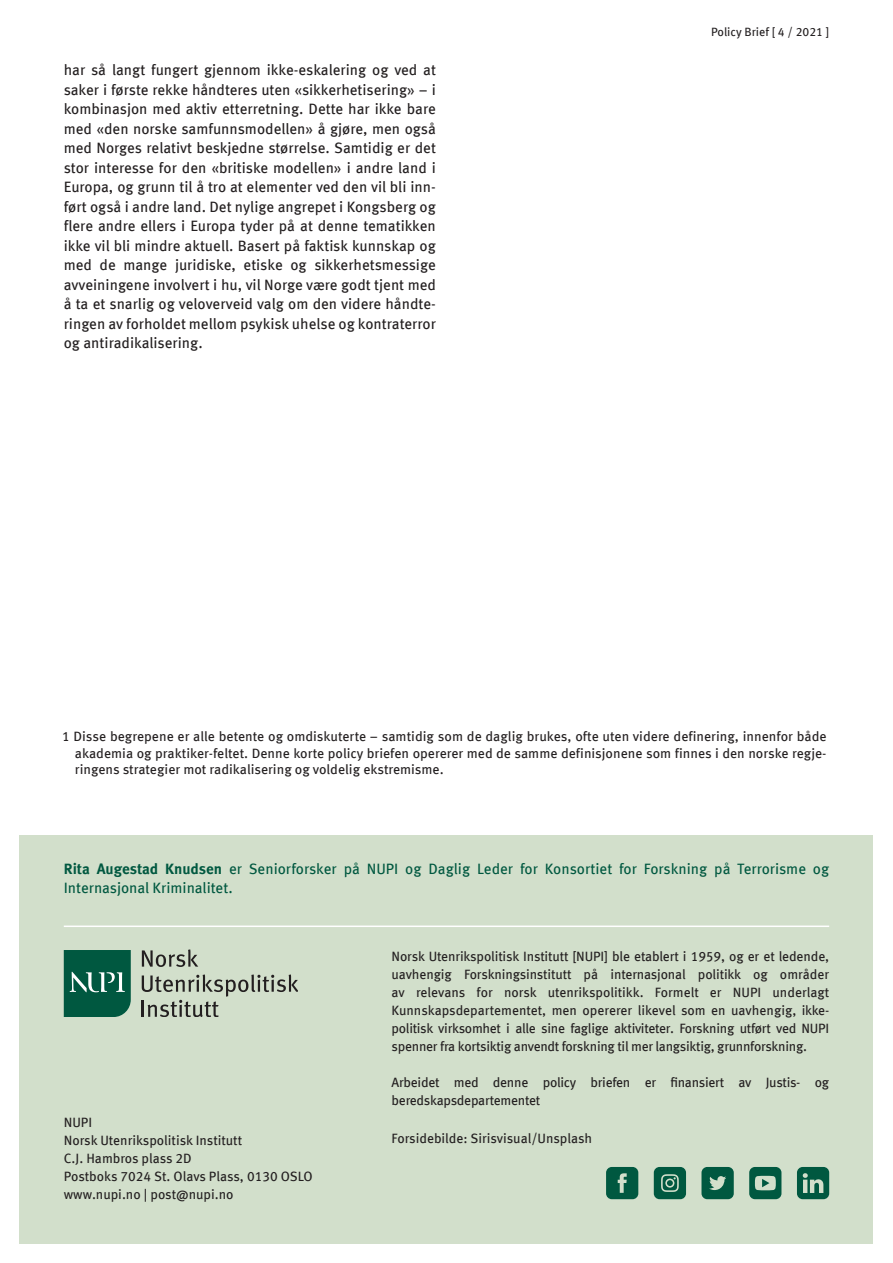
<style>
.page{position:relative;width:893px;height:1263px;background:#fff}
.page>*{position:absolute;margin:0;border:0;box-sizing:border-box;transform-origin:0 0}
.Mengdetekst{font:15px/19.5px "Meta Offc Pro";color:#231f20;text-align:justify}
.t1{font:15px/19.5px "Meta Offc Pro";color:#005840}
.Mengdetekst-2{font:13.5px/18px "Meta Offc Pro";letter-spacing:-.01em;color:#231f20;text-align:justify}
.t2{font:12px "Meta Offc Pro";color:#231f20}
.s1{font-weight:700}
</style>
<div class="page">
<div style="left:20px;top:835px;width:853px;height:408px;background:#d2dfcb"></div>
<hr style="left:64px;top:925px;width:765px;height:2px;background:#fff">
<div style="left:701px;top:1167px;width:33px;height:32px;background:#005840;border-radius:6px"></div>
<svg style="left:709px;top:1176px;width:17px;height:14px"></svg>
<div style="left:606px;top:1167px;width:32px;height:32px;background:#005840;border-radius:6px"></div>
<svg style="left:618px;top:1173px;width:9px;height:20px"></svg>
<div style="left:654px;top:1167px;width:32px;height:32px;background:#005840;border-radius:6px"></div>
<svg style="left:661px;top:1174px;width:18px;height:18px"></svg>
<div style="left:797px;top:1167px;width:32px;height:32px;background:#005840;border-radius:6px"></div>
<svg style="left:803px;top:1173px;width:20px;height:20px"></svg>
<div style="left:749px;top:1167px;width:32px;height:32px;background:#005840;border-radius:6px"></div>
<svg style="left:755px;top:1176px;width:21px;height:14px"></svg>
<svg style="left:64px;top:950px;width:67px;height:67px;background:#166650"></svg>
<svg style="left:142px;top:949px;width:56px;height:18px"></svg>
<svg style="left:142px;top:974px;width:156px;height:43px"></svg>
<p class="Mengdetekst" style="left:64px;top:59px;width:374px">har så langt fungert gjennom ikke-eskalering og ved at saker i første rekke håndteres uten «sikkerhetisering» – i kombinasjon med aktiv etterretning. Dette har ikke bare med «den norske samfunnsmodellen» å gjøre, men også med Norges relativt beskjedne størrelse. Samtidig er det stor interesse for den «britiske modellen» i andre land i Europa, og grunn til å tro at elementer ved den vil bli inn&shy;ført også i andre land. Det nylige angrepet i Kongsberg og flere andre ellers i Europa tyder på at denne tematikken ikke vil bli mindre aktuell. Basert på faktisk kunnskap og med de mange juridiske, etiske og sikkerhetsmessige avveiningene involvert i hu, vil Norge være godt tjent med å ta et snarlig og veloverveid valg om den videre håndte&shy;ringen av forholdet mellom psykisk uhelse og kontraterror og antiradikalisering.</p>
<p class="t2" style="left:711px;top:23px;width:120px">Policy Brief [ 4 / 2021 ]</p>
<p class="Mengdetekst-2" style="left:75px;top:728px;width:753px;line-height:16.2px;text-indent:-13px">1 Disse begrepene er alle betente og omdiskuterte – samtidig som de daglig brukes, ofte uten videre definering, innenfor både akademia og praktiker-feltet. Denne korte policy briefen opererer med de samme definisjonene som finnes i den norske regje&shy;ringens strategier mot radikalisering og voldelig ekstremisme.</p>
<p class="t1" style="left:64px;top:858px;width:767px"><span class="s1">Rita Augestad Knudsen</span> er Seniorforsker på NUPI og Daglig Leder for Konsortiet for Forskning på Terrorisme og<br>Internasjonal Kriminalitet.</p>
<p class="Mengdetekst-2" style="left:64px;top:1112px;width:30px">NUPI</p>
<p class="Mengdetekst-2" style="left:64px;top:1130px;width:180px">Norsk Utenrikspolitisk Institutt</p>
<p class="Mengdetekst-2" style="left:64px;top:1148px;width:130px">C.J. Hambros plass 2D</p>
<p class="Mengdetekst-2" style="left:64px;top:1166px;width:251px">Postboks 7024 St. Olavs Plass, 0130 OSLO</p>
<p class="Mengdetekst-2" style="left:64px;top:1184px;width:171px">www.nupi.no | post@nupi.no</p>
<p class="Mengdetekst-2" style="left:392px;top:946px;width:439px">Norsk Utenrikspolitisk Institutt [NUPI] ble etablert i 1959, og er et ledende, uavhengig Forskningsinstitutt på internasjonal politikk og områder av relevans for norsk utenrikspolitikk. Formelt er NUPI underlagt Kunnskapsdepartementet, men opererer likevel som en uavhengig, ikke&shy;politisk virksomhet i alle sine faglige aktiviteter. Forskning utført ved NUPI spenner fra kortsiktig anvendt forskning til mer langsiktig, grunnforskning.</p>
<p class="Mengdetekst-2" style="left:392px;top:1072px;width:439px">Arbeidet med denne policy briefen er finansiert av Justis- og beredskapsdepartementet</p>
<p class="Mengdetekst-2" style="left:392px;top:1129px;width:202px">Forsidebilde: Sirisvisual/Unsplash</p>
</div>
